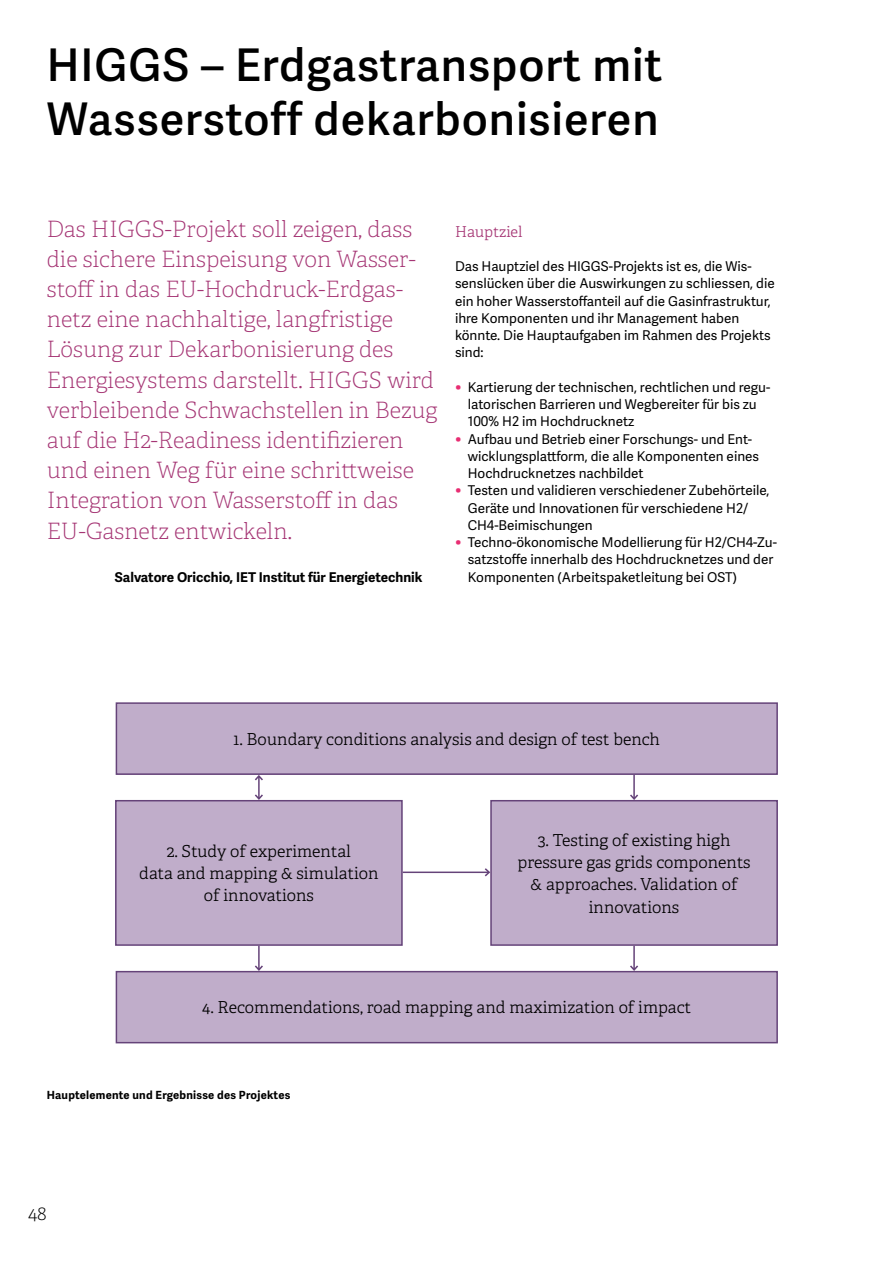
<style>
.page{position:relative;width:893px;height:1263px;background:#fff}
.page>*{position:absolute;margin:0;border:0;box-sizing:border-box;transform-origin:0 0}
.t1{font:600 45px/54px "Adelle Sans";letter-spacing:.02em;color:#000}
.t2{font:100 22.5px/30.2px "Adelle";color:#a53574}
.t3{font:100 19.5px "Adelle";color:#000}
.t4{font:300 16.5px/22.4px "Adelle";color:#000;text-align:center}
.t5{font:300 15px "Adelle";color:#a53574}
.t6{font:13.5px/17.2px "Adelle Sans";color:#000}
.t7{font:700 13.5px "Adelle Sans";color:#000}
.t8{font:700 11.25px "Adelle Sans";letter-spacing:.02em;color:#000}
.s1{font-size:16.5px;color:#e82d72}
</style>
<div class="page">
<div style="left:116px;top:703px;width:661px;height:71px;background:#c0adca"></div>
<div style="left:116px;top:702px;width:662px;height:73px;border:2px solid #654379"></div>
<div style="left:116px;top:972px;width:661px;height:71px;background:#c0adca"></div>
<div style="left:116px;top:971px;width:662px;height:72px;border:2px solid #654379"></div>
<div style="left:116px;top:801px;width:286px;height:144px;background:#c0adca"></div>
<div style="left:115px;top:800px;width:288px;height:146px;border:2px solid #654379"></div>
<div style="left:491px;top:801px;width:286px;height:144px;background:#c0adca"></div>
<div style="left:490px;top:800px;width:288px;height:146px;border:2px solid #654379"></div>
<hr style="left:258px;top:778px;width:2px;height:20px;background:#654379">
<hr style="left:258px;top:946px;width:2px;height:22px;background:#654379">
<hr style="left:633px;top:946px;width:2px;height:22px;background:#654379">
<hr style="left:633px;top:775px;width:2px;height:23px;background:#654379">
<hr style="left:403px;top:871px;width:85px;height:2px;background:#654379">
<svg style="left:255px;top:775px;width:8px;height:5px"></svg>
<svg style="left:255px;top:794px;width:8px;height:6px"></svg>
<svg style="left:255px;top:965px;width:8px;height:6px"></svg>
<svg style="left:630px;top:965px;width:8px;height:6px"></svg>
<svg style="left:630px;top:794px;width:8px;height:6px"></svg>
<svg style="left:485px;top:868px;width:5px;height:8px"></svg>
<h1 class="t1" style="left:47px;top:39px;width:617px">HIGGS – Erdgastransport mit<br>Wasserstoff dekarbonisieren</h1>
<p class="t2" style="left:47px;top:214px;width:392px">Das HIGGS-Projekt soll zeigen, dass die sichere Einspeisung von Wasser&shy;stoff in das EU-Hochdruck-Erdgas&shy;netz eine nachhaltige, langfristige Lösung zur Dekarbonisierung des Energiesystems darstellt. HIGGS wird verbleibende Schwachstellen in Bezug auf die H2-Readiness identifizieren und einen Weg für eine schrittweise Integration von Wasserstoff in das EU-Gasnetz entwickeln.</p>
<p class="t7" style="left:115px;top:569px;width:309px">Salvatore Oricchio, IET Institut für Energietechnik</p>
<p class="t5" style="left:455px;top:222px;width:69px">Hauptziel</p>
<p class="t6" style="left:455px;top:258px;width:321px">Das Hauptziel des HIGGS-Projekts ist es, die Wis&shy;senslücken über die Auswirkungen zu schliessen, die ein hoher Wasserstoffanteil auf die Gasinfrastruktur, ihre Komponenten und ihr Management haben könnte. Die Hauptaufgaben im Rahmen des Projekts sind:</p>
<p class="t6" style="left:468px;top:379px;width:304px;text-indent:-13px"><span class="s1">•</span> Kartierung der technischen, rechtlichen und regu&shy;latorischen Barrieren und Wegbereiter für bis zu<br>100% H2 im Hochdrucknetz</p>
<p class="t6" style="left:468px;top:431px;width:293px;text-indent:-13px"><span class="s1">•</span> Aufbau und Betrieb einer Forschungs- und Ent&shy;wicklungsplattform, die alle Komponenten eines<br>Hochdrucknetzes nachbildet</p>
<p class="t6" style="left:468px;top:482px;width:303px;text-indent:-13px"><span class="s1">•</span> Testen und validieren verschiedener Zubehörteile,<br>Geräte und Innovationen für verschiedene H2/<br>CH4-Beimischungen</p>
<p class="t6" style="left:468px;top:534px;width:311px;text-indent:-13px"><span class="s1">•</span> Techno-ökonomische Modellierung für H2/CH4-Zu&shy;satzstoffe innerhalb des Hochdrucknetzes und der<br>Komponenten (Arbeitspaketleitung bei OST)</p>
<p class="t4" style="left:234px;top:728px;width:428px">1. Boundary conditions analysis and design of test bench</p>
<p class="t4" style="left:139px;top:840px;width:241px">2. Study of experimental<br>data and mapping &amp; simulation of innovations</p>
<p class="t4" style="left:518px;top:829px;width:234px">3. Testing of existing high pressure gas grids components &amp; approaches. Validation of innovations</p>
<p class="t4" style="left:202px;top:997px;width:490px">4. Recommendations, road mapping and maximization of impact</p>
<p class="t8" style="left:47px;top:1088px;width:245px">Hauptelemente und Ergebnisse des Projektes</p>
<h3 class="t3" style="left:28px;top:1201px;width:20px">48</h3>
</div>
